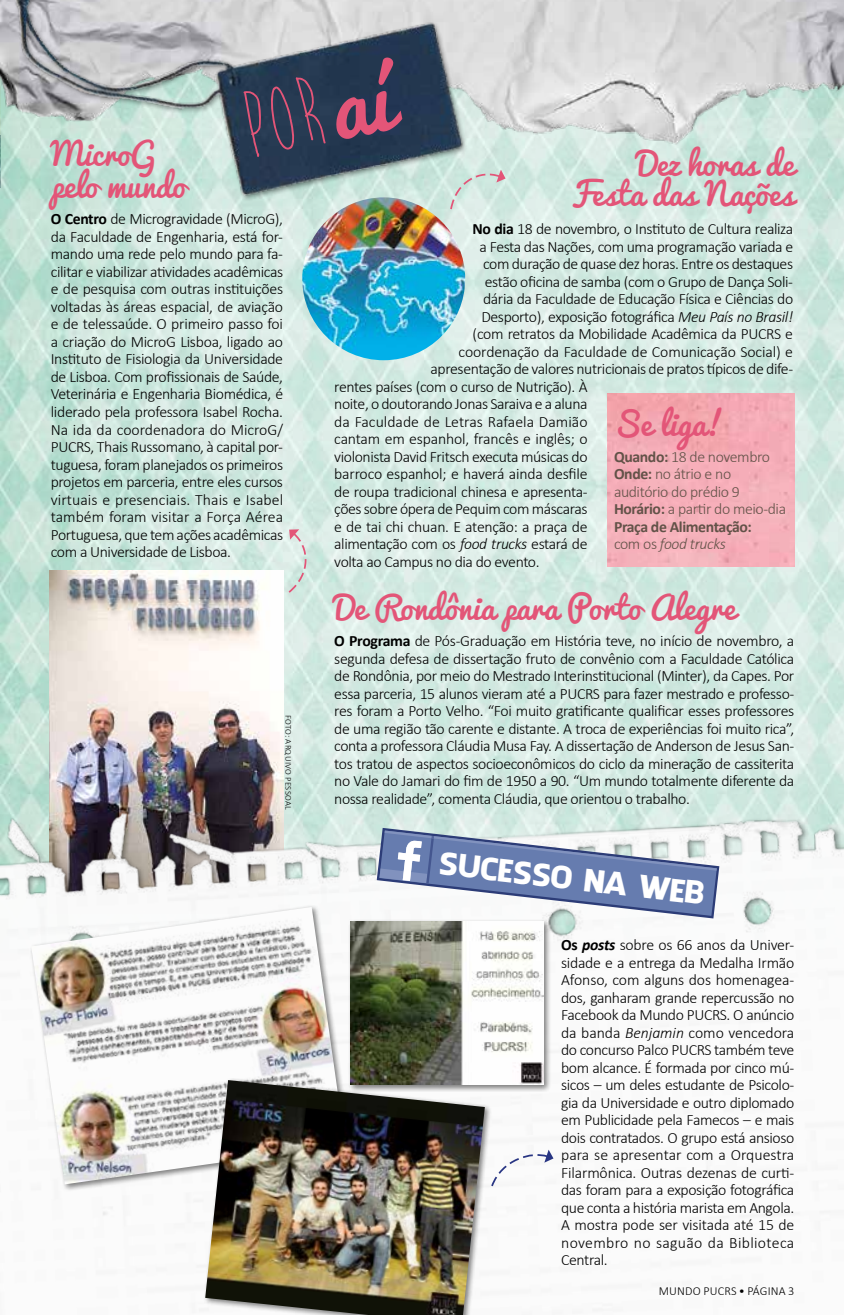
<style>
.page{position:relative;width:844px;height:1315px;background:#fff}
.page>*{position:absolute;margin:0;border:0;box-sizing:border-box;transform-origin:0 0}
.t1{font:31.5px/29.8px "Pacifico";color:#e35578;text-align:right}
.t2{font:30.1px "Facebook Letter Faces";color:#fff}
.t3{font:300 15.75px/17.5px "Calibri";letter-spacing:-.025em;color:#000;text-align:justify}
.t4{font:300 15.75px/17.5px "Calibri";letter-spacing:-.025em;color:#625248}
.t5{font:300 15.75px "Calibri";color:#000}
.t6{font:300 12.25px "Calibri";letter-spacing:.015em;color:#000}
.t7{font:300 8.75px "Calibri";letter-spacing:.035em;color:#000}
.s1{font-weight:700}
.s2{font-style:italic}
.s3{font-weight:700;font-style:italic}
</style>
<div class="page">
<img style="left:0;top:203px;width:843px;height:552px">
<img style="left:50px;top:570px;width:233px;height:185px">
<img style="left:0;top:755px;width:843px;height:556px">
<img style="left:504px;top:0;width:339px;height:203px">
<svg style="left:492px;top:1149px;width:61px;height:39px"></svg>
<svg style="left:286px;top:529px;width:25px;height:65px;background:#d8dfdb"></svg>
<svg style="left:376px;top:828px;width:343px;height:90px"></svg>
<div style="left:29px;top:904px;width:323px;height:288px;background:#000;opacity:.5"></div>
<img style="left:31px;top:907px;width:314px;height:277px">
<img style="left:0;top:0;width:504px;height:216px">
<img style="left:607px;top:393px;width:187px;height:174px">
<img style="left:302px;top:197px;width:163px;height:163px;border-radius:81px">
<div style="left:348px;top:918px;width:203px;height:174px;background:#000;opacity:.5"></div>
<img style="left:351px;top:921px;width:192px;height:163px">
<div style="left:203px;top:1077px;width:289px;height:238px;background:#000;opacity:.5"></div>
<img style="left:205px;top:1080px;width:279px;height:235px">
<div style="left:242px;top:74px;width:83px;height:83px;background:#263a52"></div>
<div style="left:331px;top:56px;width:75px;height:85px;background:#233751"></div>
<h1 class="t1" style="left:51px;top:140px;width:137px;line-height:31.5px;text-align:left">MicroG pelo mundo</h1>
<p class="t3" style="left:51px;top:210px;width:234px"><span class="s1">O Centro</span> de Microgravidade (MicroG), da Faculdade de Engenharia, está for&shy;mando uma rede pelo mundo para fa&shy;cilitar e viabilizar atividades acadêmicas e de pesquisa com outras instituições voltadas às áreas espacial, de aviação e de telessaúde. O primeiro passo foi a criação do MicroG Lisboa, ligado ao Instituto de Fisiologia da Universidade de Lisboa. Com profissionais de Saúde, Veterinária e Engenharia Biomédica, é liderado pela professora Isabel Rocha.<br>Na ida da coordenadora do MicroG/ PUCRS, Thais Russomano, à capital por&shy;tuguesa, foram planejados os primeiros projetos em parceria, entre eles cursos virtuais e presenciais. Thais e Isabel também foram visitar a Força Aérea Portuguesa, que tem ações acadêmicas com a Universidade de Lisboa.</p>
<p class="t7" style="left:294px;top:714px;width:97px;rotate:90deg">FOTO: ARQUIVO PESSOAL</p>
<h1 class="t1" style="left:570px;top:150px;width:225px">Dez horas de<br>Festa das Nações</h1>
<p class="t3" style="left:472px;top:220px;width:322px"><span class="s1">No dia</span> 18 de novembro, o Instituto de Cultura realiza</p>
<p class="t3" style="left:479px;top:238px;width:315px">a Festa das Nações, com uma programação variada e</p>
<p class="t3" style="left:483px;top:255px;width:311px">com duração de quase dez horas. Entre os destaques</p>
<p class="t3" style="left:485px;top:273px;width:309px">estão oficina de samba (com o Grupo de Dança Soli-</p>
<p class="t3" style="left:483px;top:290px;width:311px">dária da Faculdade de Educação Física e Ciências do</p>
<p class="t3" style="left:481px;top:308px;width:313px">Desporto), exposição fotográfica <span class="s2">Meu País no Brasil!</span></p>
<p class="t3" style="left:472px;top:325px;width:322px">(com retratos da Mobilidade Acadêmica da PUCRS e</p>
<p class="t3" style="left:458px;top:343px;width:336px">coordenação da Faculdade de Comunicação Social) e</p>
<p class="t3" style="left:430px;top:360px;width:364px">apresentação de valores nutricionais de pratos típicos de dife-</p>
<p class="t3" style="left:334px;top:378px;width:255px">rentes países (com o curso de Nutrição). À</p>
<p class="t3" style="left:334px;top:395px;width:255px">noite, o doutorando Jonas Saraiva e a aluna</p>
<p class="t5" style="left:334px;top:412px;width:255px">da Faculdade de Letras Rafaela Damião</p>
<p class="t3" style="left:334px;top:430px;width:255px">cantam em espanhol, francês e inglês; o</p>
<p class="t3" style="left:334px;top:448px;width:255px">violonista David Fritsch executa músicas do</p>
<p class="t3" style="left:334px;top:465px;width:255px">barroco espanhol; e haverá ainda desfile</p>
<p class="t3" style="left:334px;top:483px;width:255px">de roupa tradicional chinesa e apresenta-</p>
<p class="t3" style="left:334px;top:500px;width:255px">ções sobre ópera de Pequim com máscaras</p>
<p class="t3" style="left:334px;top:518px;width:255px">e de tai chi chuan. E atenção: a praça de</p>
<p class="t3" style="left:334px;top:535px;width:255px">alimentação com os <span class="s2">food trucks</span> estará de</p>
<p class="t3" style="left:334px;top:553px;width:207px">volta ao Campus no dia do evento.</p>
<h1 class="t1" style="left:614px;top:410px;width:112px">Se liga!</h1>
<p class="t4" style="left:614px;top:448px;width:173px"><span class="s1">Quando:</span> 18 de novembro<br><span class="s1">Onde:</span> no átrio e no auditório do prédio 9<br><span class="s1">Horário:</span> a partir do meio-dia<br><span class="s1">Praça de Alimentação:<br></span>com os <span class="s2">food trucks</span></p>
<h1 class="t1" style="left:334px;top:594px;width:402px">De Rondônia para Porto Alegre</h1>
<p class="t3" style="left:334px;top:632px;width:461px"><span class="s1">O Programa</span> de Pós-Graduação em História teve, no início de novembro, a segunda defesa de dissertação fruto de convênio com a Faculdade Católica de Rondônia, por meio do Mestrado Interinstitucional (Minter), da Capes. Por essa parceria, 15 alunos vieram até a PUCRS para fazer mestrado e professo&shy;res foram a Porto Velho. “Foi muito gratificante qualificar esses professores de uma região tão carente e distante. A troca de experiências foi muito rica”, conta a professora Cláudia Musa Fay. A dissertação de Anderson de Jesus San&shy;tos tratou de aspectos socioeconômicos do ciclo da mineração de cassiterita no Vale do Jamari do fim de 1950 a 90. “Um mundo totalmente diferente da nossa realidade”, comenta Cláudia, que orientou o trabalho.</p>
<h2 class="t2" style="left:442px;top:844px;width:268px;rotate:7deg">SUCESSO NA WEB</h2>
<p class="t3" style="left:561px;top:936px;width:235px"><span class="s1">Os</span> <span class="s3">posts</span> sobre os 66 anos da Univer&shy;sidade e a entrega da Medalha Irmão Afonso, com alguns dos homenagea&shy;dos, ganharam grande repercussão no Facebook da Mundo PUCRS. O anúncio da banda <span class="s2">Benjamin</span> como vencedora do concurso Palco PUCRS também teve bom alcance. É formada por cinco mú&shy;sicos – um deles estudante de Psicolo&shy;gia da Universidade e outro diplomado em Publicidade pela Famecos – e mais dois contratados. O grupo está ansioso para se apresentar com a Orquestra Filarmônica. Outras dezenas de curti&shy;das foram para a exposição fotográfica que conta a história marista em Angola.<br>A mostra pode ser visitada até 15 de novembro no saguão da Biblioteca Central.</p>
<p class="t6" style="left:658px;top:1283px;width:137px">MUNDO PUCRS • PÁGINA 3</p>
</div>
